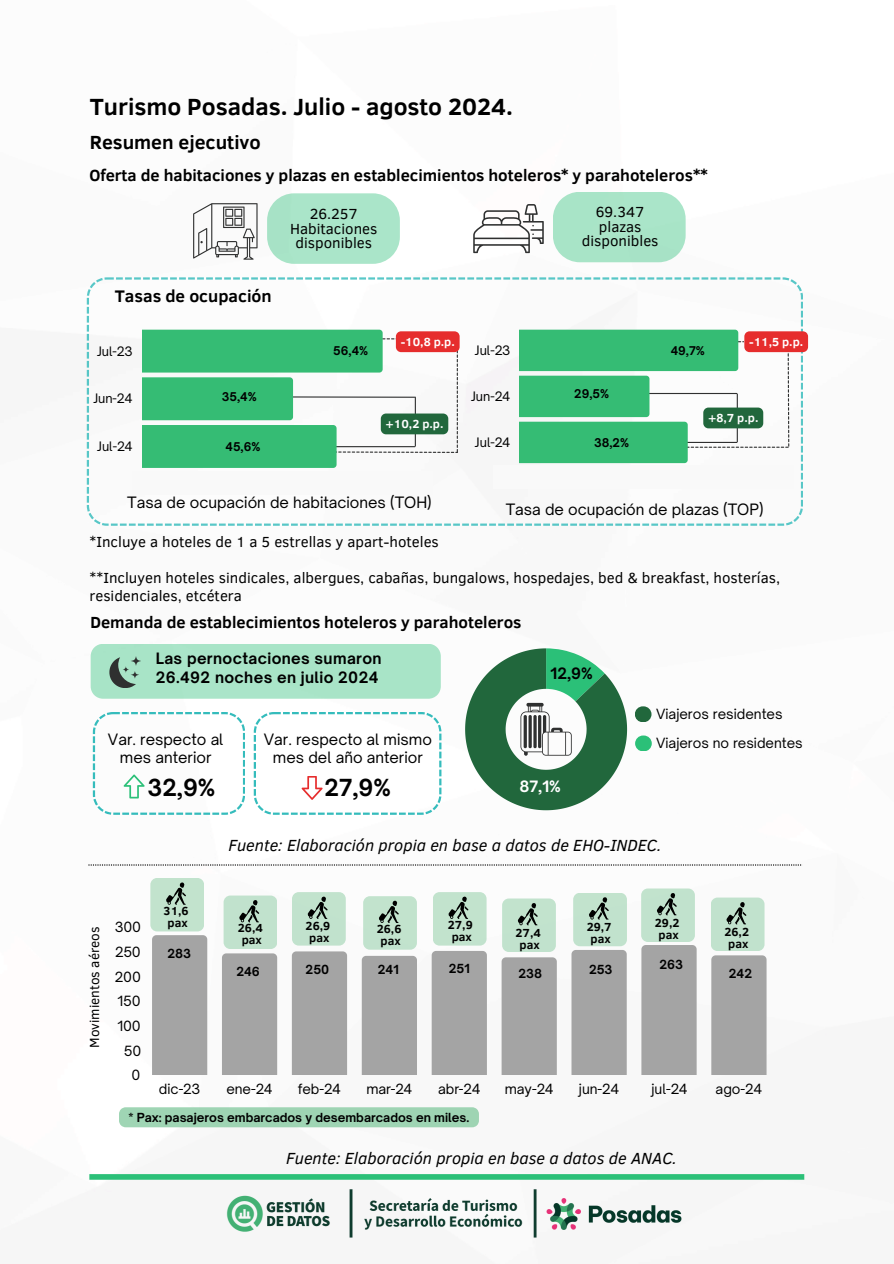
<style>
.page{position:relative;width:894px;height:1264px;background:#fff}
.page>*{position:absolute;margin:0;border:0;box-sizing:border-box;transform-origin:0 0}
.t1{font:700 24px "Clear Sans";color:#000}
.t2{font:700 22.5px "Open Sauce One";color:#000}
.t3{font:700 19.5px "Clear Sans";color:#000}
.t4{font:700 17.1px "Clear Sans";color:#000}
.t5{font:700 16.5px "Clear Sans";color:#000}
.t6{font:italic 16.5px "Clear Sans";color:#000}
.t7{font:15px/18px "Clear Sans";color:#000}
.t8{font:15px/18px "Open Sauce One";color:#000;text-align:center}
.t9{font:15px/14.7px "Clear Sans";color:#020202;text-align:center}
.t10{font:700 15px/19.2px "Open Sauce One";letter-spacing:.025em;color:#000}
.t11{font:700 15px "Open Sauce One";color:#fff}
.t12{font:13.5px "Open Sauce One";color:#000}
.t13{font:13.5px "Clear Sans";color:#000}
.t14{font:12.45px "Open Sauce One";color:#000}
.t15{font:700 12px "Open Sauce One";color:#000}
.t16{font:700 12px "Clear Sans";color:#000}
.t17{font:700 12px "Clear Sans";color:#fff}
.t18{font:700 11.55px "Open Sauce One";color:#000}
</style>
<div class="page">
<img style="left:17px;top:203px;width:809px;height:1021px">
<svg style="left:267px;top:193px;width:133px;height:71px;background:#afe6cc"></svg>
<svg style="left:87px;top:277px;width:715px;height:249px"></svg>
<div style="left:634px;top:706px;width:17px;height:16px;background:#21673c;border-radius:8px"></div>
<div style="left:635px;top:735px;width:16px;height:16px;background:#2bc078;border-radius:8px"></div>
<svg style="left:465px;top:648px;width:162px;height:162px"></svg>
<hr style="left:533px;top:715px;width:3px;height:33px;background:#2f3030">
<hr style="left:528px;top:715px;width:3px;height:33px;background:#2f3030">
<hr style="left:523px;top:715px;width:3px;height:33px;background:#2f3030">
<hr style="left:538px;top:715px;width:3px;height:33px;background:#2f3030">
<svg style="left:254px;top:712px;width:187px;height:102px"></svg>
<div style="left:91px;top:644px;width:349px;height:54px;background:#a8e4c7"></div>
<svg style="left:193px;top:203px;width:64px;height:56px"></svg>
<svg style="left:473px;top:204px;width:70px;height:49px"></svg>
<svg style="left:552px;top:192px;width:133px;height:70px;background:#aee5cb"></svg>
<svg style="left:88px;top:864px;width:714px;height:1px"></svg>
<svg style="left:93px;top:712px;width:152px;height:102px"></svg>
<div style="left:89px;top:1174px;width:715px;height:5px;background:#2bc078"></div>
<img style="left:210px;top:1185px;width:350px;height:53px">
<img style="left:544px;top:1194px;width:139px;height:40px">
<div style="left:119px;top:1107px;width:360px;height:20px;background:#9ed4b3"></div>
<div style="left:152px;top:935px;width:55px;height:139px;background:#a4a4a4"></div>
<div style="left:222px;top:953px;width:55px;height:121px;background:#a4a4a4"></div>
<div style="left:292px;top:951px;width:55px;height:123px;background:#a4a4a4"></div>
<div style="left:361px;top:955px;width:56px;height:119px;background:#a4a4a4"></div>
<div style="left:431px;top:950px;width:56px;height:124px;background:#a4a4a4"></div>
<div style="left:501px;top:957px;width:55px;height:117px;background:#a4a4a4"></div>
<div style="left:571px;top:949px;width:55px;height:125px;background:#a4a4a4"></div>
<div style="left:641px;top:945px;width:55px;height:129px;background:#a4a4a4"></div>
<div style="left:711px;top:955px;width:55px;height:119px;background:#a4a4a4"></div>
<div style="left:150px;top:878px;width:54px;height:53px;background:#c2e3cd;border-radius:7px"></div>
<svg style="left:166px;top:882px;width:20px;height:22px"></svg>
<div style="left:223px;top:895px;width:54px;height:54px;background:#c1e2cd;border-radius:7px"></div>
<svg style="left:239px;top:900px;width:20px;height:22px"></svg>
<div style="left:502px;top:898px;width:53px;height:54px;background:#c1e2cd;border-radius:7px"></div>
<svg style="left:517px;top:903px;width:20px;height:22px"></svg>
<div style="left:432px;top:892px;width:54px;height:53px;background:#c2e3cd;border-radius:7px"></div>
<svg style="left:448px;top:896px;width:20px;height:22px"></svg>
<div style="left:363px;top:896px;width:54px;height:53px;background:#c2e3cd;border-radius:7px"></div>
<svg style="left:379px;top:900px;width:19px;height:23px"></svg>
<div style="left:292px;top:892px;width:53px;height:53px;background:#c1e2cd;border-radius:7px"></div>
<svg style="left:307px;top:896px;width:20px;height:22px"></svg>
<div style="left:573px;top:892px;width:53px;height:54px;background:#c1e2cd;border-radius:7px"></div>
<svg style="left:589px;top:897px;width:19px;height:22px"></svg>
<div style="left:641px;top:888px;width:53px;height:54px;background:#c1e2cd;border-radius:7px"></div>
<svg style="left:657px;top:893px;width:19px;height:22px"></svg>
<div style="left:132px;top:471px;width:300px;height:24px;background:#f9f9f9"></div>
<svg style="left:142px;top:329px;width:317px;height:139px"></svg>
<svg style="left:519px;top:329px;width:288px;height:134px"></svg>
<div style="left:492px;top:465px;width:301px;height:23px;background:#f9f9f9"></div>
<div style="left:710px;top:897px;width:54px;height:54px;background:#c1e2cd;border-radius:7px"></div>
<svg style="left:726px;top:902px;width:20px;height:22px"></svg>
<h6 class="t1" style="left:90px;top:89px;width:425px">Turismo Posadas. Julio - agosto 2024.</h6>
<p class="t3" style="left:90px;top:128px;width:172px">Resumen ejecutivo</p>
<h6 class="t5" style="left:89px;top:163px;width:619px">Oferta de habitaciones y plazas en establecimientos hoteleros* y parahoteleros**</h6>
<h3 class="t9" style="left:290px;top:206px;width:89px">26.257<br>Habitaciones disponibles</h3>
<h1 class="t9" style="left:581px;top:204px;width:78px">69.347 plazas disponibles</h1>
<p class="t4" style="left:115px;top:284px;width:158px">Tasas de ocupación</p>
<p class="t14" style="left:97px;top:343px;width:37px">Jul-23</p>
<p class="t14" style="left:93px;top:391px;width:41px">Jun-24</p>
<p class="t14" style="left:97px;top:439px;width:37px">Jul-24</p>
<p class="t18" style="left:222px;top:389px;width:36px">35,4%</p>
<p class="t18" style="left:225px;top:439px;width:36px">45,6%</p>
<p class="t18" style="left:333px;top:343px;width:36px">56,4%</p>
<h5 class="t17" style="left:400px;top:333px;width:56px">-10,8 p.p.</h5>
<p class="t17" style="left:385px;top:415px;width:59px">+10,2 p.p.</p>
<p class="t14" style="left:475px;top:342px;width:37px">Jul-23</p>
<p class="t14" style="left:471px;top:388px;width:41px">Jun-24</p>
<p class="t14" style="left:475px;top:434px;width:37px">Jul-24</p>
<p class="t18" style="left:574px;top:386px;width:36px">29,5%</p>
<h6 class="t18" style="left:594px;top:435px;width:36px">38,2%</h6>
<h6 class="t18" style="left:670px;top:343px;width:36px">49,7%</h6>
<p class="t17" style="left:749px;top:333px;width:56px">-11,5 p.p.</p>
<h5 class="t17" style="left:708px;top:409px;width:52px">+8,7 p.p.</h5>
<p class="t8" style="left:127px;top:493px;width:306px">Tasa de ocupación de habitaciones (TOH)</p>
<p class="t8" style="left:505px;top:500px;width:259px">Tasa de ocupación de plazas (TOP)</p>
<p class="t7" style="left:89px;top:532px;width:351px">*Incluye a hoteles de 1 a 5 estrellas y apart-hoteles</p>
<p class="t7" style="left:89px;top:568px;width:692px">**Incluyen hoteles sindicales, albergues, cabañas, bungalows, hospedajes, bed &amp; breakfast, hosterías, residenciales, etcétera</p>
<p class="t5" style="left:90px;top:610px;width:432px">Demanda de establecimientos hoteleros y parahoteleros</p>
<h1 class="t10" style="left:156px;top:649px;width:227px">Las pernoctaciones sumaron<br>26.492 noches en julio 2024</h1>
<h3 class="t10" style="left:550px;top:663px;width:44px">12,9%</h3>
<h6 class="t12" style="left:656px;top:705px;width:128px">Viajeros residentes</h6>
<h6 class="t12" style="left:656px;top:734px;width:148px">Viajeros no residentes</h6>
<p class="t8" style="left:264px;top:730px;width:169px">Var. respecto al mismo mes del año anterior</p>
<h5 class="t8" style="left:108px;top:730px;width:117px">Var. respecto al mes anterior</h5>
<h6 class="t2" style="left:147px;top:773px;width:69px">32,9%</h6>
<h6 class="t2" style="left:324px;top:773px;width:68px">27,9%</h6>
<p class="t6" style="left:228px;top:833px;width:434px">Fuente: Elaboración propia en base a datos de EHO-INDEC.</p>
<p class="t11" style="left:519px;top:776px;width:43px">87,1%</p>
<p class="t13" style="left:84px;top:1047px;width:123px;rotate:-90deg">Movimientos aéreos</p>
<p class="t12" style="left:115px;top:918px;width:28px">300</p>
<p class="t12" style="left:115px;top:943px;width:27px">250</p>
<p class="t12" style="left:115px;top:968px;width:28px">200</p>
<p class="t12" style="left:117px;top:992px;width:25px">150</p>
<p class="t12" style="left:117px;top:1017px;width:25px">100</p>
<p class="t12" style="left:124px;top:1042px;width:19px">50</p>
<p class="t12" style="left:131px;top:1066px;width:10px">0</p>
<p class="t16" style="left:164px;top:901px;width:27px">31,6</p>
<p class="t16" style="left:167px;top:913px;width:22px">pax</p>
<p class="t16" style="left:238px;top:919px;width:27px">26,4</p>
<p class="t16" style="left:242px;top:931px;width:22px">pax</p>
<p class="t15" style="left:167px;top:946px;width:25px">283</p>
<p class="t16" style="left:305px;top:917px;width:26px">26,9</p>
<p class="t16" style="left:309px;top:929px;width:22px">pax</p>
<h4 class="t15" style="left:236px;top:963px;width:25px">246</h4>
<p class="t15" style="left:305px;top:961px;width:25px">250</p>
<p class="t16" style="left:377px;top:920px;width:26px">26,6</p>
<p class="t16" style="left:380px;top:932px;width:22px">pax</p>
<p class="t15" style="left:377px;top:961px;width:22px">241</p>
<p class="t16" style="left:447px;top:915px;width:27px">27,9</p>
<p class="t16" style="left:451px;top:927px;width:22px">pax</p>
<p class="t15" style="left:448px;top:960px;width:23px">251</p>
<p class="t16" style="left:515px;top:924px;width:27px">27,4</p>
<p class="t16" style="left:519px;top:936px;width:22px">pax</p>
<p class="t15" style="left:518px;top:966px;width:25px">238</p>
<p class="t16" style="left:586px;top:918px;width:27px">29,7</p>
<p class="t16" style="left:590px;top:930px;width:22px">pax</p>
<p class="t15" style="left:589px;top:961px;width:25px">253</p>
<p class="t16" style="left:654px;top:914px;width:26px">29,2</p>
<p class="t16" style="left:658px;top:926px;width:22px">pax</p>
<p class="t15" style="left:659px;top:956px;width:25px">263</p>
<p class="t16" style="left:724px;top:923px;width:26px">26,2</p>
<p class="t16" style="left:728px;top:935px;width:22px">pax</p>
<p class="t15" style="left:728px;top:966px;width:25px">242</p>
<p class="t12" style="left:159px;top:1080px;width:43px">dic-23</p>
<p class="t12" style="left:226px;top:1080px;width:48px">ene-24</p>
<p class="t12" style="left:298px;top:1080px;width:45px">feb-24</p>
<p class="t12" style="left:366px;top:1080px;width:47px">mar-24</p>
<p class="t12" style="left:438px;top:1080px;width:44px">abr-24</p>
<p class="t12" style="left:504px;top:1080px;width:50px">may-24</p>
<p class="t12" style="left:578px;top:1080px;width:42px">jun-24</p>
<p class="t12" style="left:651px;top:1080px;width:38px">jul-24</p>
<p class="t12" style="left:715px;top:1080px;width:48px">ago-24</p>
<h3 class="t15" style="left:128px;top:1109px;width:342px">* Pax: pasajeros embarcados y desembarcados en miles.</h3>
<p class="t6" style="left:286px;top:1146px;width:392px">Fuente: Elaboración propia en base a datos de ANAC.</p>
</div>
